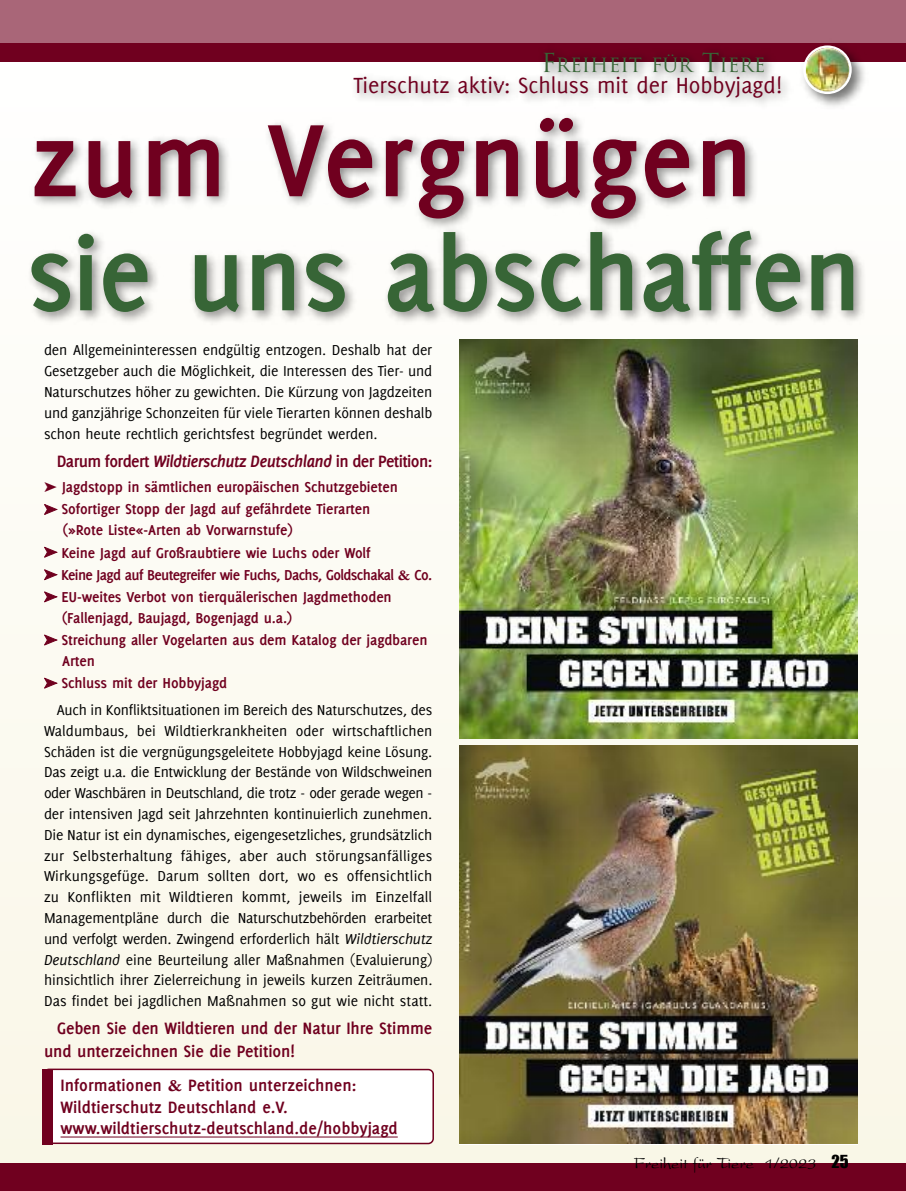
<style>
.page{position:relative;width:906px;height:1191px;background:#fff}
.page>*{position:absolute;margin:0;border:0;box-sizing:border-box;transform-origin:0 0}
.t1{font:700 112.5px "Delicious";letter-spacing:-.01em;color:#376536}
.t2{font:700 112.5px "Delicious";letter-spacing:.015em;color:#70001f}
.t3{font:24px "Delicious";color:#70001f}
.t4{font:19.2px "Trajan";color:#376536}
.t5{font:700 18px/21.8px "Delicious";color:#70001f}
.t6{font:700 18px "Delicious";letter-spacing:-.035em;color:#70001f}
.t7{font:16.5px "President";color:#000}
.t8{font:15.75px/20.9px "Delicious";letter-spacing:-.01em;color:#000;text-align:justify}
.t9{font:700 15.75px/22.4px "Delicious";letter-spacing:-.01em;color:#70001f}
.s1{font-size:25.5px}
.s2{font-style:italic}
.s3{font-family:"Garamond"}
.s4{font-family:"Impact"}
</style>
<div class="page">
<div style="left:0;top:50px;width:906px;height:1135px;background:#fbfaf0"></div>
<div style="left:0;top:1163px;width:906px;height:28px;background:#70001f"></div>
<div style="left:0;top:0;width:906px;height:44px;background:#a96678"></div>
<div style="left:0;top:43px;width:906px;height:18px;background:#70001f"></div>
<img style="left:218px;top:61px;width:278px;height:24px">
<img style="left:496px;top:51px;width:300px;height:34px">
<img style="left:796px;top:53px;width:75px;height:32px">
<img style="left:803px;top:45px;width:48px;height:40px">
<img style="left:0;top:85px;width:906px;height:272px">
<svg style="left:47px;top:1068px;width:387px;height:76px"></svg>
<div style="left:43px;top:1069px;width:10px;height:75px;background:#70001f"></div>
<hr style="left:61px;top:1136px;width:337px;height:1px;background:#70001f">
<img style="left:459px;top:340px;width:398px;height:398px">
<img style="left:459px;top:746px;width:398px;height:397px">
<p class="t4" style="left:541px;top:54px;width:226px"><span class="s1">F</span>REIHEIT FÜR <span class="s1">T</span>IERE</p>
<h2 class="t3" style="left:353px;top:76px;width:430px">Tierschutz aktiv: Schluss mit der Hobbyjagd!</h2>
<h1 class="t2" style="left:31px;top:118px;width:723px">zum Vergnügen</h1>
<h1 class="t1" style="left:27px;top:232px;width:836px">sie uns abschaffen</h1>
<p class="t8" style="left:44px;top:341px;width:390px">den Allgemeininteressen endgültig entzogen. Deshalb hat der Gesetzgeber auch die Möglichkeit, die Interessen des Tier- und Naturschutzes höher zu gewichten. Die Kürzung von Jagdzeiten und ganzjährige Schonzeiten für viele Tierarten können deshalb schon heute rechtlich gerichtsfest begründet werden.</p>
<p class="t6" style="left:57px;top:455px;width:377px">Darum fordert <span class="s2">Wildtierschutz Deutschland</span> in der Petition:</p>
<p class="t9" style="left:44px;top:477px;width:355px">➤ Jagdstopp in sämtlichen europäischen Schutzgebieten ➤ Sofortiger Stopp der Jagd auf gefährdete Tierarten</p>
<p class="t9" style="left:44px;top:520px;width:390px;text-indent:19px">(»Rote Liste«-Arten ab Vorwarnstufe)<br>➤ Keine Jagd auf Großraubtiere wie Luchs oder Wolf<br>➤ Keine Jagd auf Beutegreifer wie Fuchs, Dachs, Goldschakal <span class="s3">&amp;</span> Co. ➤ EU-weites Verbot von tierquälerischen Jagdmethoden</p>
<p class="t9" style="left:44px;top:607px;width:385px;text-indent:18px">(Fallenjagd, Baujagd, Bogenjagd u.a.)<br>➤ Streichung aller Vogelarten aus dem Katalog der jagdbaren</p>
<p class="t9" style="left:44px;top:650px;width:184px;text-indent:18px">Arten<br>➤ Schluss mit der Hobbyjagd</p>
<p class="t8" style="left:44px;top:700px;width:390px;text-indent:13px">Auch in Konfliktsituationen im Bereich des Naturschutzes, des Waldumbaus, bei Wildtierkrankheiten oder wirtschaftlichen Schäden ist die vergnügungsgeleitete Hobbyjagd keine Lösung.<br>Das zeigt u.a. die Entwicklung der Bestände von Wildschweinen oder Waschbären in Deutschland, die trotz - oder gerade wegen - der intensiven Jagd seit Jahrzehnten kontinuierlich zunehmen.<br>Die Natur ist ein dynamisches, eigengesetzliches, grundsätzlich zur Selbsterhaltung fähiges, aber auch störungsanfälliges Wirkungsgefüge. Darum sollten dort, wo es offensichtlich zu Konflikten mit Wildtieren kommt, jeweils im Einzelfall Managementpläne durch die Naturschutzbehörden erarbeitet und verfolgt werden. Zwingend erforderlich hält <span class="s2">Wildtierschutz Deutschland</span> eine Beurteilung aller Maßnahmen (Evaluierung) hinsichtlich ihrer Zielerreichung in jeweils kurzen Zeiträumen.<br>Das findet bei jagdlichen Maßnahmen so gut wie nicht statt.</p>
<p class="t5" style="left:44px;top:1017px;width:390px;line-height:23.7px;text-indent:13px">Geben Sie den Wildtieren und der Natur Ihre Stimme und unterzeichnen Sie die Petition!</p>
<p class="t5" style="left:61px;top:1075px;width:339px">Informationen <span class="s3">&amp;</span> Petition unterzeichnen:<br>Wildtierschutz Deutschland e.V. www.wildtierschutz-deutschland.de/hobbyjagd</p>
<p class="t7" style="left:633px;top:1158px;width:217px">Freiheit für Tiere 1/2023 <span class="s4">25</span></p>
</div>
